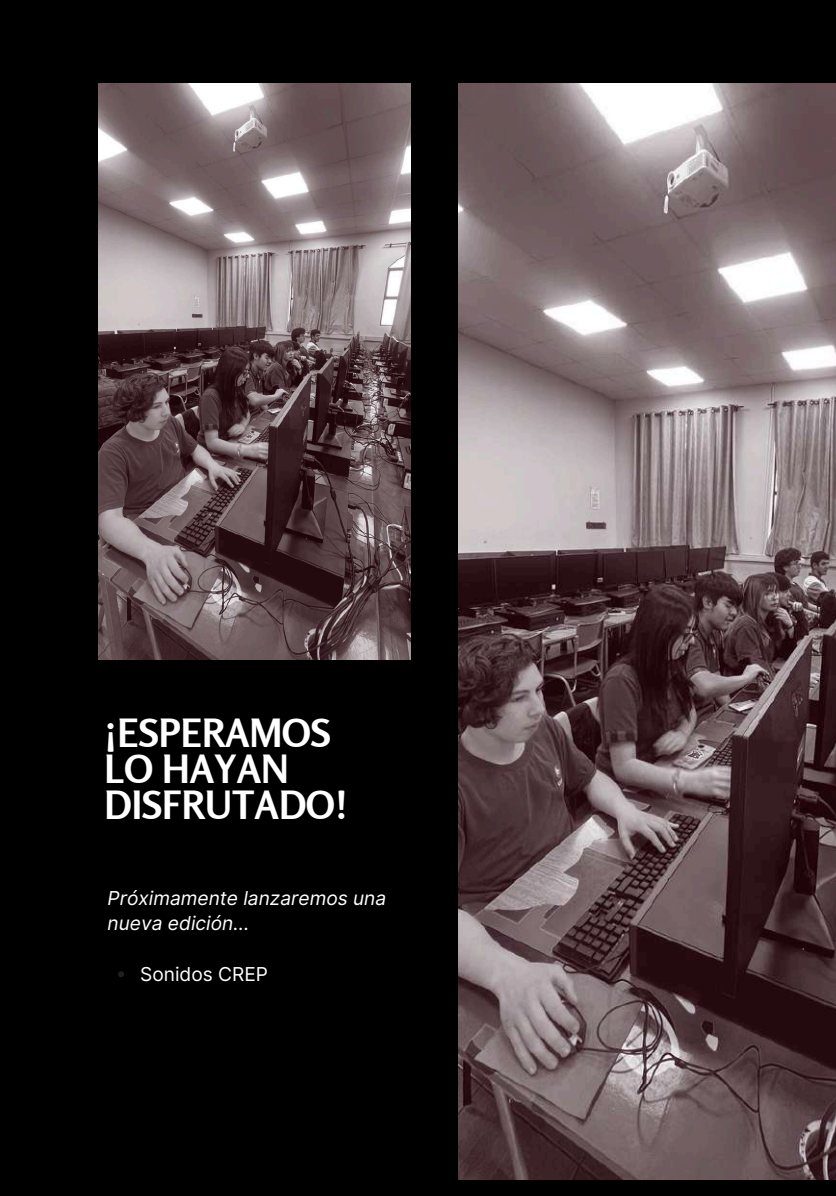
<style>
.page{position:relative;width:836px;height:1196px;background:#fff}
.page>*{position:absolute;margin:0;border:0;box-sizing:border-box;transform-origin:0 0}
.t1{font:700 38.8px/36px "Rosario";color:#fff}
.t2{font:italic 19.2px/25.6px "Inter";color:#fff}
.t3{font:19.2px "Inter";color:#fff}
</style>
<div class="page">
<div style="left:0;top:0;width:836px;height:1195px;background:#000"></div>
<img style="left:458px;top:84px;width:378px;height:1095px">
<img style="left:99px;top:84px;width:312px;height:576px">
<svg style="left:118px;top:971px;width:6px;height:6px"></svg>
<h1 class="t1" style="left:105px;top:714px;width:244px">¡ESPERAMOS<br>LO HAYAN<br>DISFRUTADO!</h1>
<p class="t2" style="left:108px;top:885px;width:280px">Próximamente lanzaremos una nueva edición...</p>
<p class="t3" style="left:140px;top:963px;width:129px">Sonidos CREP</p>
</div>
